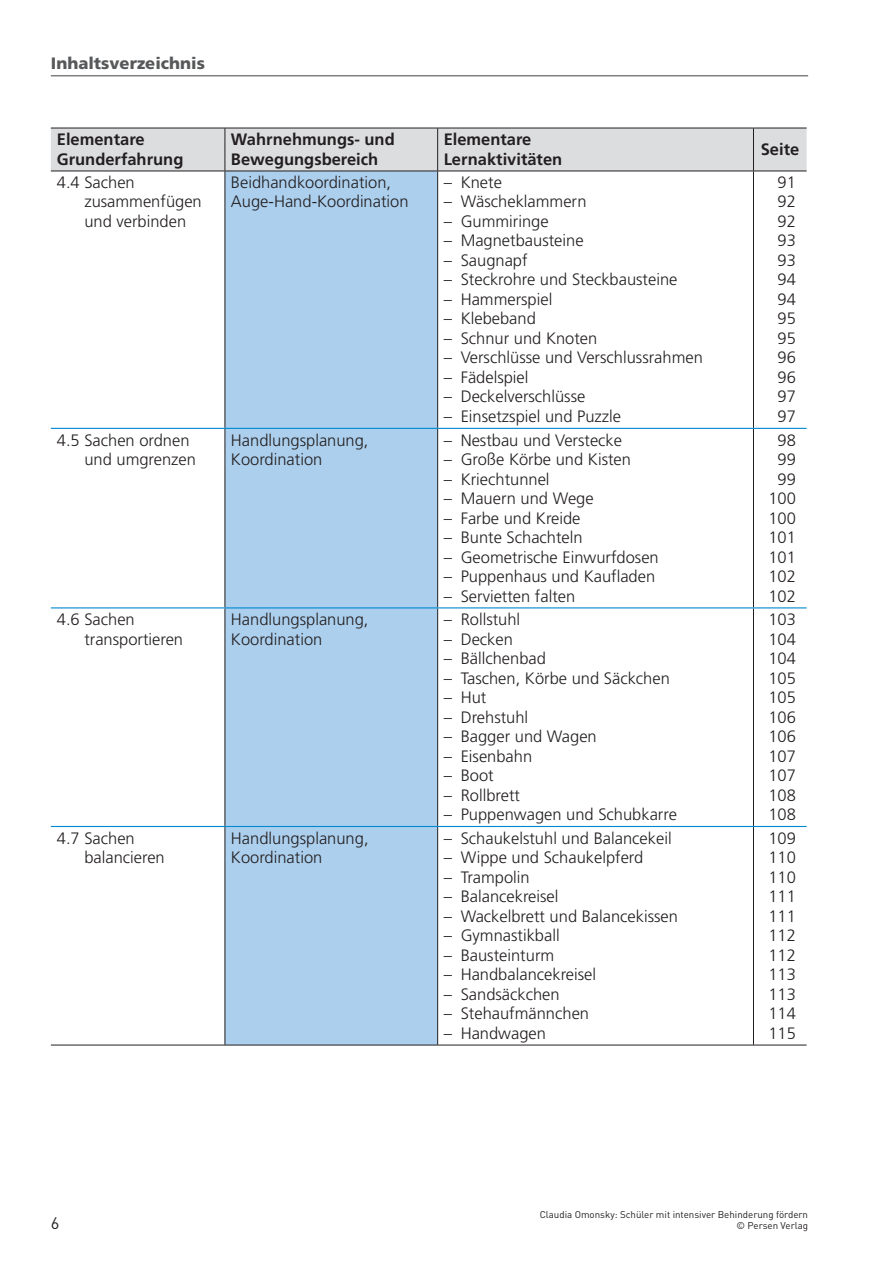
<style>
.page{position:relative;width:893px;height:1263px;background:#fff}
.page>*{position:absolute;margin:0;border:0;box-sizing:border-box;transform-origin:0 0}
.t1{font:300 16.5px/19.5px "Frutiger";color:#231f20}
.t2{font:700 16.5px/19.5px "Frutiger";color:#231f20}
.t3{font:900 16.5px "Frutiger";color:#57585a}
.t4{font:16.5px "DINOT";color:#231f20}
.t5{font:9.75px "DINOT";color:#231f20}
</style>
<div class="page">
<hr style="left:51px;top:75px;width:757px;height:1px;background:#57585a">
<div style="left:51px;top:129px;width:755px;height:42px;background:#dcdddf"></div>
<div style="left:225px;top:172px;width:212px;height:873px;background:#accfed"></div>
<hr style="left:51px;top:128px;width:386px;height:1px;background:#231f20">
<hr style="left:224px;top:128px;width:1px;height:43px;background:#231f20">
<hr style="left:437px;top:128px;width:316px;height:1px;background:#231f20">
<hr style="left:437px;top:128px;width:1px;height:43px;background:#231f20">
<hr style="left:753px;top:128px;width:53px;height:1px;background:#231f20">
<hr style="left:753px;top:128px;width:1px;height:43px;background:#231f20">
<hr style="left:51px;top:171px;width:755px;height:1px;background:#231f20">
<hr style="left:224px;top:171px;width:1px;height:257px;background:#231f20">
<hr style="left:437px;top:171px;width:1px;height:257px;background:#231f20">
<hr style="left:753px;top:171px;width:1px;height:257px;background:#231f20">
<hr style="left:224px;top:429px;width:1px;height:178px;background:#231f20">
<hr style="left:437px;top:429px;width:1px;height:178px;background:#231f20">
<hr style="left:753px;top:429px;width:1px;height:178px;background:#231f20">
<hr style="left:224px;top:608px;width:1px;height:218px;background:#231f20">
<hr style="left:437px;top:608px;width:1px;height:218px;background:#231f20">
<hr style="left:753px;top:608px;width:1px;height:218px;background:#231f20">
<hr style="left:224px;top:827px;width:1px;height:218px;background:#231f20">
<hr style="left:437px;top:827px;width:1px;height:218px;background:#231f20">
<hr style="left:753px;top:827px;width:1px;height:218px;background:#231f20">
<hr style="left:51px;top:1045px;width:755px;height:1px;background:#231f20">
<hr style="left:51px;top:428px;width:755px;height:1px;background:#0089cf">
<hr style="left:51px;top:607px;width:755px;height:1px;background:#0089cf">
<hr style="left:51px;top:826px;width:755px;height:1px;background:#0089cf">
<p class="t3" style="left:51px;top:56px;width:156px">Inhaltsverzeichnis</p>
<p class="t2" style="left:57px;top:131px;width:128px">Elementare<br>Grunderfahrung</p>
<p class="t2" style="left:231px;top:131px;width:165px">Wahrnehmungs- und<br>Bewegungsbereich</p>
<p class="t2" style="left:443px;top:131px;width:120px">Elementare<br>Lernaktivitäten</p>
<p class="t2" style="left:760px;top:141px;width:40px">Seite</p>
<p class="t1" style="left:84px;top:174px;width:119px;text-indent:-28px">4.4 Sachen zusammenfügen und verbinden</p>
<p class="t1" style="left:231px;top:174px;width:179px">Beidhandkoordination,<br>Auge-Hand-Koordination</p>
<p class="t1" style="left:443px;top:174px;width:60px">– Knete</p>
<p class="t1" style="left:777px;top:174px;width:20px;text-align:justify">91<br>92<br>92<br>93<br>93<br>94<br>94<br>95<br>95<br>96<br>96<br>97<br>97</p>
<p class="t1" style="left:443px;top:193px;width:144px">– Wäscheklammern</p>
<p class="t1" style="left:443px;top:213px;width:107px">– Gummiringe</p>
<p class="t1" style="left:443px;top:232px;width:141px">– Magnetbausteine</p>
<p class="t1" style="left:443px;top:252px;width:85px">– Saugnapf</p>
<p class="t1" style="left:443px;top:271px;width:235px">– Steckrohre und Steckbausteine</p>
<p class="t1" style="left:443px;top:291px;width:110px">– Hammerspiel</p>
<p class="t1" style="left:443px;top:310px;width:94px">– Klebeband</p>
<p class="t1" style="left:443px;top:330px;width:155px">– Schnur und Knoten</p>
<p class="t1" style="left:443px;top:349px;width:261px">– Verschlüsse und Verschlussrahmen</p>
<p class="t1" style="left:443px;top:369px;width:86px">– Fädelspiel</p>
<p class="t1" style="left:443px;top:388px;width:143px">– Deckelverschlüsse</p>
<p class="t1" style="left:443px;top:408px;width:179px">– Einsetzspiel und Puzzle</p>
<p class="t1" style="left:84px;top:431px;width:113px;text-indent:-28px">4.5 Sachen ordnen und umgrenzen</p>
<p class="t1" style="left:231px;top:431px;width:139px">Handlungsplanung,<br>Koordination</p>
<p class="t1" style="left:443px;top:431px;width:180px">– Nestbau und Verstecke</p>
<p class="t1" style="left:443px;top:451px;width:189px">– Große Körbe und Kisten</p>
<p class="t1" style="left:443px;top:470px;width:107px">– Kriechtunnel</p>
<p class="t1" style="left:443px;top:490px;width:151px">– Mauern und Wege</p>
<p class="t1" style="left:443px;top:509px;width:138px">– Farbe und Kreide</p>
<p class="t1" style="left:443px;top:529px;width:140px">– Bunte Schachteln</p>
<p class="t1" style="left:443px;top:548px;width:217px">– Geometrische Einwurfdosen</p>
<p class="t1" style="left:443px;top:568px;width:213px">– Puppenhaus und Kaufladen</p>
<p class="t1" style="left:443px;top:587px;width:133px">– Servietten falten</p>
<p class="t1" style="left:84px;top:611px;width:100px;text-indent:-28px">4.6 Sachen transportieren</p>
<p class="t1" style="left:231px;top:611px;width:139px">Handlungsplanung,<br>Koordination</p>
<p class="t1" style="left:443px;top:611px;width:78px">– Rollstuhl</p>
<p class="t1" style="left:443px;top:630px;width:71px">– Decken</p>
<p class="t1" style="left:443px;top:650px;width:104px">– Bällchenbad</p>
<p class="t1" style="left:443px;top:669px;width:228px">– Taschen, Körbe und Säckchen</p>
<p class="t1" style="left:443px;top:689px;width:44px">– Hut</p>
<p class="t1" style="left:443px;top:708px;width:86px">– Drehstuhl</p>
<p class="t1" style="left:443px;top:728px;width:155px">– Bagger und Wagen</p>
<p class="t1" style="left:443px;top:747px;width:90px">– Eisenbahn</p>
<p class="t1" style="left:443px;top:767px;width:52px">– Boot</p>
<p class="t1" style="left:443px;top:786px;width:78px">– Rollbrett</p>
<p class="t1" style="left:443px;top:806px;width:235px">– Puppenwagen und Schubkarre</p>
<p class="t1" style="left:84px;top:829px;width:82px;text-indent:-28px">4.7 Sachen balancieren</p>
<p class="t1" style="left:231px;top:829px;width:139px">Handlungsplanung,<br>Koordination</p>
<p class="t1" style="left:443px;top:829px;width:229px">– Schaukelstuhl und Balancekeil</p>
<p class="t1" style="left:443px;top:849px;width:201px">– Wippe und Schaukelpferd</p>
<p class="t1" style="left:443px;top:868px;width:88px">– Trampolin</p>
<p class="t1" style="left:443px;top:888px;width:116px">– Balancekreisel</p>
<p class="t1" style="left:443px;top:907px;width:236px">– Wackelbrett und Balancekissen</p>
<p class="t1" style="left:443px;top:927px;width:117px">– Gymnastikball</p>
<p class="t1" style="left:443px;top:946px;width:112px">– Bausteinturm</p>
<p class="t1" style="left:443px;top:966px;width:154px">– Handbalancekreisel</p>
<p class="t1" style="left:443px;top:985px;width:118px">– Sandsäckchen</p>
<p class="t1" style="left:443px;top:1005px;width:147px">– Stehaufmännchen</p>
<p class="t1" style="left:443px;top:1024px;width:104px">– Handwagen</p>
<p class="t1" style="left:768px;top:431px;width:29px;text-align:center">98<br>99<br>99<br>100<br>100<br>101<br>101<br>102<br>102</p>
<p class="t1" style="left:768px;top:611px;width:29px;text-align:justify">103<br>104<br>104<br>105<br>105<br>106<br>106<br>107<br>107<br>108<br>108</p>
<p class="t1" style="left:768px;top:829px;width:29px;text-align:justify">109<br>110<br>110<br>111<br>111<br>112<br>112<br>113<br>113<br>114<br>115</p>
<p class="t5" style="left:539px;top:1211px;width:270px">Claudia Omonsky: Schüler mit intensiver Behinderung fördern</p>
<p class="t4" style="left:51px;top:1217px;width:10px">6</p>
<p class="t5" style="left:736px;top:1222px;width:73px">© Persen Verlag</p>
</div>
